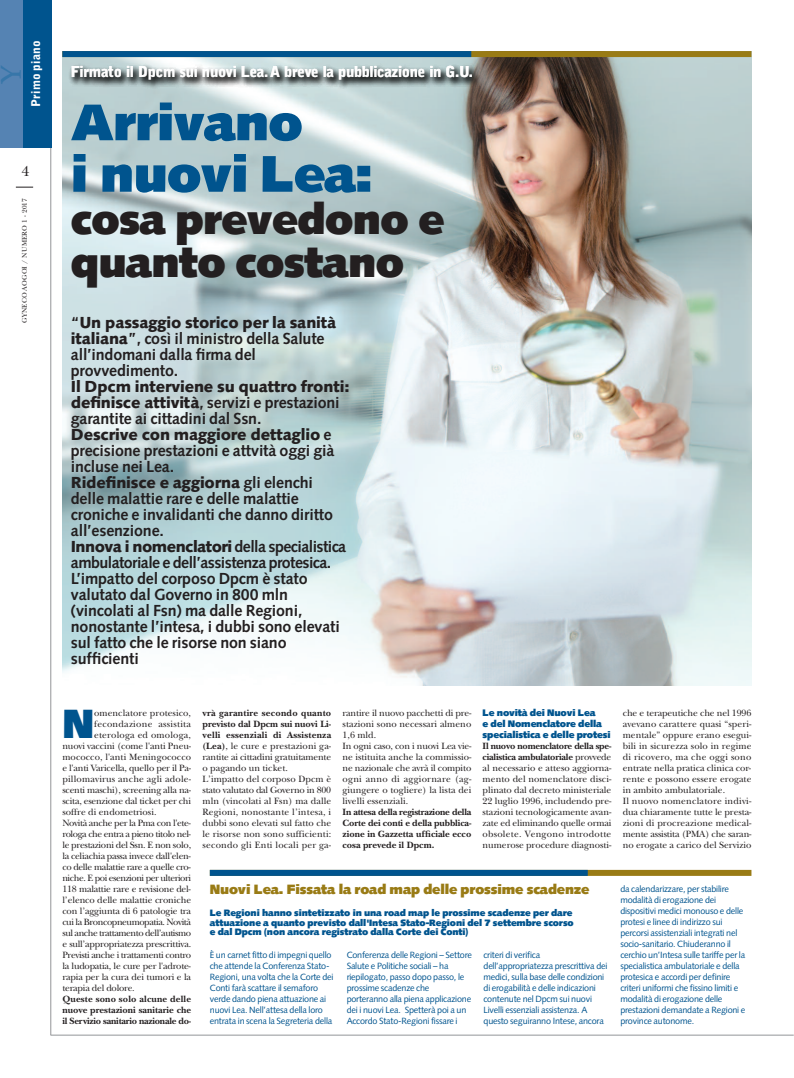
<style>
.page{position:relative;width:794px;height:1078px;background:#fff}
.page>*{position:absolute;margin:0;border:0;box-sizing:border-box;transform-origin:0 0}
.t1{font:900 51.4px/51.4px "Syntax";letter-spacing:-.015em;color:#00548e}
.t2{font:900 42.5px/42.5px "Syntax";letter-spacing:-.015em;color:#231f20}
.t3{font:900 40.8px "Syntax";color:#00548e}
.t4{font:500 28.7px "Palatino";color:#3776a9}
.t5{font:700 16px/16px "Syntax";letter-spacing:-.01em;color:#231f20}
.t6{font:900 15px "Bell Gothic";letter-spacing:-.02em;color:#fff}
.t7{font:15px "New Baskerville";color:#231f20}
.t8{font:900 13.5px "Syntax";letter-spacing:-.01em;color:#997b15}
.t9{font:900 12px "Bell Gothic";letter-spacing:.015em;color:#fff}
.t10{font:9.5px/11px "New Baskerville";letter-spacing:-.01em;color:#231f20}
.t11{font:700 9.5px/11px "New Baskerville";color:#231f20;text-align:justify}
.t12{font:9.5px "New Baskerville";letter-spacing:-.045em;color:#231f20}
.t13{font:900 9.5px/11px "Syntax";letter-spacing:-.015em;color:#00548e}
.t14{font:9.5px "New Baskerville";letter-spacing:-.04em;color:#231f20}
.t15{font:9.5px "New Baskerville";letter-spacing:.02em;color:#231f20}
.t16{font:9.5px "New Baskerville";letter-spacing:-.03em;color:#231f20}
.t17{font:9.5px "New Baskerville";letter-spacing:-.05em;color:#231f20}
.t18{font:9.5px "New Baskerville";letter-spacing:-.035em;color:#231f20}
.t19{font:9.5px "New Baskerville";letter-spacing:.025em;color:#231f20}
.t20{font:900 9.3px/9.3px "Syntax";letter-spacing:-.01em;color:#00548e}
.t21{font:9px/11px "Syntax";letter-spacing:-.02em;color:#00548e}
.t22{font:7px "New Baskerville";letter-spacing:.025em;color:#231f20}
.s1{font-weight:900}
.s2{font-weight:700}
</style>
<div class="page">
<img style="left:62px;top:57px;width:689px;height:628px">
<hr style="left:51px;top:147px;width:1px;height:887px;background:#939598">
<svg style="left:16px;top:187px;width:17px;height:1px"></svg>
<hr style="left:51px;top:1034px;width:742px;height:1px;background:#939598">
<div style="left:62px;top:51px;width:689px;height:6px;background:#997b15"></div>
<div style="left:62px;top:51px;width:409px;height:6px;background:#00548e"></div>
<div style="left:0;top:0;width:51px;height:147px;background:#00548e"></div>
<div style="left:0;top:0;width:23px;height:147px;background:#5583b3"></div>
<img style="left:65px;top:60px;width:548px;height:45px">
<div style="left:210px;top:869px;width:541px;height:6px;background:#997b15"></div>
<div style="left:210px;top:869px;width:378px;height:6px;background:#00548e"></div>
<h3 class="t4" style="left:0;top:84px;width:21px;rotate:-90deg">Y</h3>
<p class="t9" style="left:31px;top:107px;width:68px;rotate:-90deg">Primo piano</p>
<h3 class="t7" style="left:22px;top:166px;width:9px">4</h3>
<p class="t22" style="left:22px;top:322px;width:126px;rotate:-90deg">GYNECO AOGOI / NUMERO 1 - 2017</p>
<h3 class="t6" style="left:71px;top:66px;width:403px">Firmato il Dpcm sui nuovi Lea.A breve la pubblicazione in G.U.</h3>
<h1 class="t1" style="left:71px;top:102px;width:303px">Arrivano<br>i nuovi Lea:</h1>
<h2 class="t2" style="left:71px;top:202px;width:375px">cosa prevedono e quanto costano</h2>
<h3 class="t5" style="left:71px;top:316px;width:267px">“<span class="s1">Un passaggio storico per la sanità italiana</span>”, così il ministro della Salute all’indomani dalla firma del provvedimento.</h3>
<p class="t5" style="left:71px;top:380px;width:280px"><span class="s1">Il Dpcm interviene su quattro fronti: definisce attività</span>, servizi e prestazioni garantite ai cittadini dal Ssn.<br><span class="s1">Descrive con maggiore dettaglio</span> e precisione prestazioni e attvità oggi già incluse nei Lea.<br><span class="s1">Ridefinisce e aggiorna</span> gli elenchi delle malattie rare e delle malattie croniche e invalidanti che danno diritto all’esenzione.<br><span class="s1">Innova i nomenclatori</span> della specialistica ambulatoriale e dell’assistenza protesica.<br>L’impatto del corposo Dpcm è stato valutato dal Governo in 800 mln (vincolati al Fsn) ma dalle Regioni, nonostante l’intesa, i dubbi sono elevati sul fatto che le risorse non siano sufficienti</p>
<h3 class="t3" style="left:62px;top:706px;width:33px">N</h3>
<p class="t10" style="left:94px;top:708px;width:98px">omenclatore protesico,</p>
<p class="t19" style="left:94px;top:720px;width:98px">fecondazione assistita</p>
<p class="t15" style="left:94px;top:731px;width:98px">eterologa ed omologa,</p>
<p class="t10" style="left:62px;top:741px;width:130px">nuovi vaccini (come l'anti Pneu-</p>
<p class="t10" style="left:62px;top:752px;width:130px">mococco, l'anti Meningococco</p>
<p class="t10" style="left:62px;top:763px;width:130px">e l'anti Varicella, quello per il Pa-</p>
<p class="t15" style="left:62px;top:775px;width:130px">pillomavirus anche agli adole-</p>
<p class="t10" style="left:62px;top:785px;width:130px">scenti maschi), screening alla na-</p>
<p class="t10" style="left:62px;top:796px;width:130px">scita, esenzione dal ticket per chi</p>
<p class="t10" style="left:62px;top:807px;width:96px">soffre di endometriosi.</p>
<p class="t14" style="left:62px;top:819px;width:130px">Novità anche per la Pma con l'ete-</p>
<p class="t12" style="left:62px;top:830px;width:130px">rologa che entra a pieno titolo nel-</p>
<p class="t10" style="left:62px;top:840px;width:130px">le prestazioni del Ssn. E non solo,</p>
<p class="t16" style="left:62px;top:852px;width:130px">la celiachia passa invece dall'elen-</p>
<p class="t18" style="left:62px;top:863px;width:130px">co delle malattie rare a quelle cro-</p>
<p class="t12" style="left:62px;top:874px;width:130px">niche. E poi esenzioni per ulteriori</p>
<p class="t10" style="left:62px;top:884px;width:130px">118 malattie rare e revisione del-</p>
<p class="t10" style="left:62px;top:895px;width:130px">l’elenco delle malattie croniche</p>
<p class="t10" style="left:62px;top:906px;width:130px">con l’aggiunta di 6 patologie tra</p>
<p class="t12" style="left:62px;top:918px;width:130px">cui la Broncopneumopatia. Novità</p>
<p class="t17" style="left:62px;top:929px;width:130px">sul anche trattamento dell’autismo</p>
<p class="t10" style="left:62px;top:939px;width:130px">e sull’appropriatezza prescrittiva.</p>
<p class="t14" style="left:62px;top:951px;width:130px">Previsti anche i trattamenti contro</p>
<p class="t10" style="left:62px;top:961px;width:130px">la ludopatia, le cure per l'adrote-</p>
<p class="t10" style="left:62px;top:972px;width:130px">rapia per la cura dei tumori e la</p>
<p class="t10" style="left:62px;top:983px;width:74px">terapia del dolore.</p>
<p class="t11" style="left:62px;top:992px;width:130px">Queste sono solo alcune delle nuove prestazioni sanitarie che il Servizio sanitario nazionale do-</p>
<p class="t10" style="left:202px;top:708px;width:130px"><span class="s2">vrà garantire secondo quanto previsto dal Dpcm sui nuovi Li&shy;velli essenziali di Assistenza (Lea)</span>, le cure e prestazioni ga&shy;rantite ai cittadini gratuitamente o pagando un ticket.<br>L’impatto del corposo Dpcm è stato valutato dal Governo in 800 mln (vincolati al Fsn) ma dalle<br>Regioni, nonostante l’intesa, i dubbi sono elevati sul fatto che le risorse non sono sufficienti: secondo gli Enti locali per ga-</p>
<p class="t10" style="left:342px;top:708px;width:130px">rantire il nuovo pacchetti di pre&shy;stazioni sono necessari almeno<br>1,6 mld.<br>In ogni caso, con i nuovi Lea vie&shy;ne istituita anche la commissio&shy;ne nazionale che avrà il compito ogni anno di aggiornare (ag&shy;giungere o togliere) la lista dei livelli essenziali.</p>
<p class="t11" style="left:342px;top:805px;width:130px">In attesa della registrazione della Corte dei conti e della pubblica&shy;zione in Gazzetta ufficiale ecco cosa prevede il Dpcm.</p>
<p class="t13" style="left:482px;top:707px;width:130px">Le novità dei Nuovi Lea<br>e del Nomenclatore della specialistica e delle protesi</p>
<p class="t10" style="left:482px;top:741px;width:130px;text-align:justify"><span class="s2">Il nuovo nomenclatore della spe&shy;cialistica ambulatoriale</span> provvede al necessario e atteso aggiorna&shy;mento del nomenclatore disci&shy;plinato dal decreto ministeriale 22 luglio 1996, includendo pre&shy;stazioni tecnologicamente avan&shy;zate ed eliminando quelle ormai obsolete. Vengono introdotte numerose procedure diagnosti-</p>
<p class="t10" style="left:622px;top:708px;width:130px">che e terapeutiche che nel 1996 avevano carattere quasi “speri&shy;mentale” oppure erano esegui&shy;bili in sicurezza solo in regime di ricovero, ma che oggi sono entrate nella pratica clinica cor&shy;rente e possono essere erogate in ambito ambulatoriale.<br>Il nuovo nomenclatore indivi&shy;dua chiaramente tutte le presta&shy;zioni di procreazione medical&shy;mente assistita (PMA) che saran&shy;no erogate a carico del Servizio</p>
<h3 class="t8" style="left:210px;top:883px;width:381px">Nuovi Lea. Fissata la road map delle prossime scadenze</h3>
<p class="t20" style="left:210px;top:909px;width:365px">Le Regioni hanno sintetizzato in una road map le prossime scadenze per dare attuazione a quanto previsto dall'Intesa Stato-Regioni del 7 settembre scorso e dal Dpcm (non ancora registrato dalla Corte dei Conti)</p>
<p class="t21" style="left:210px;top:949px;width:125px">È un carnet fitto di impegni quello che attende la Conferenza Stato-Regioni, una volta che la Corte dei Conti farà scattare il semaforo verde dando piena attuazione ai nuovi Lea. Nell’attesa della loro entrata in scena la Segreteria della</p>
<p class="t21" style="left:347px;top:949px;width:127px">Conferenza delle Regioni – Settore<br>Salute e Politiche sociali – ha riepilogato, passo dopo passo, le prossime scadenze che porteranno alla piena applicazione dei i nuovi Lea. Spetterà poi a un<br>Accordo Stato-Regioni fissare i</p>
<p class="t21" style="left:483px;top:949px;width:125px">criteri di verifica dell’appropriatezza prescrittiva dei medici, sulla base delle condizioni di erogabilità e delle indicazioni contenute nel Dpcm sui nuovi<br>Livelli essenziali assistenza. A questo seguiranno Intese, ancora</p>
<p class="t21" style="left:620px;top:883px;width:127px">da calendarizzare, per stabilire modalità di erogazione dei dispositivi medici monouso e delle protesi e linee di indirizzo sui percorsi assistenziali integrati nel socio-sanitario. Chiuderanno il cerchio un’Intesa sulle tariffe per la specialistica ambulatoriale e della protesica e accordi per definire criteri uniformi che fissino limiti e modalità di erogazione delle prestazioni demandate a Regioni e province autonome.</p>
</div>
